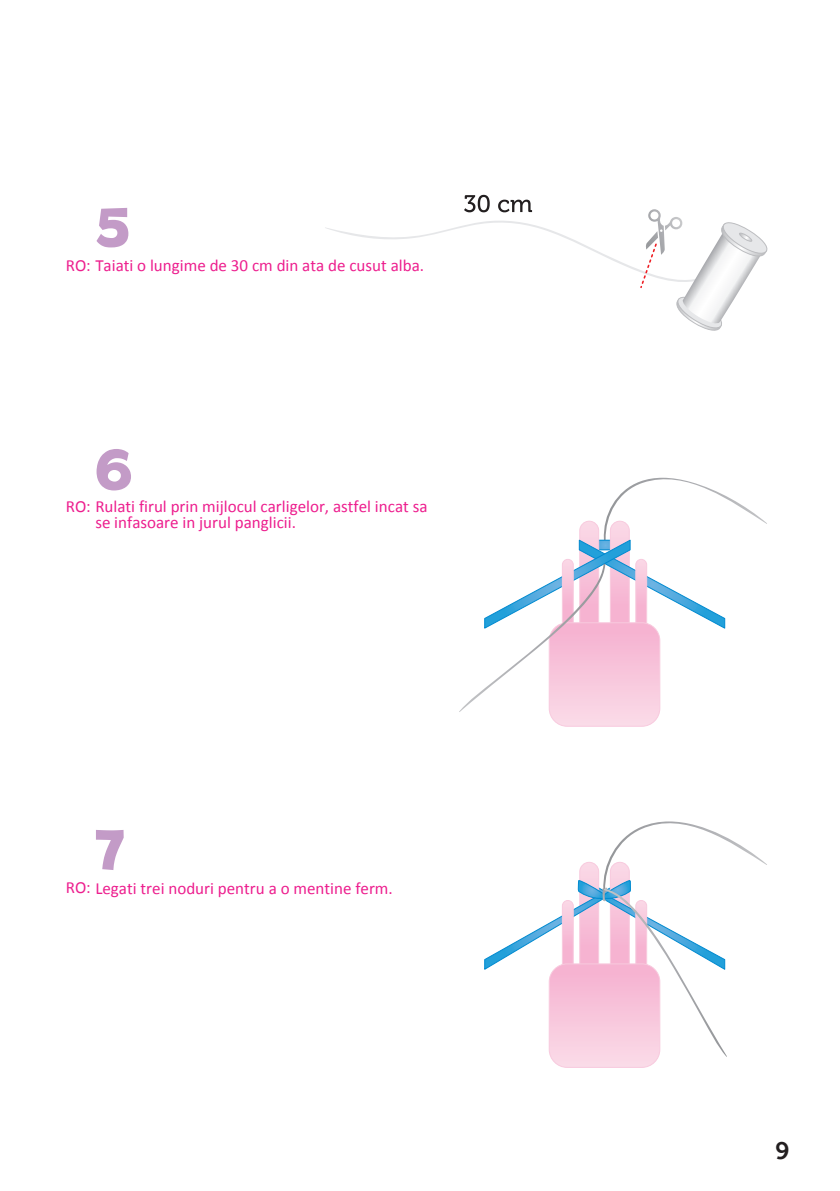
<style>
.page{position:relative;width:840px;height:1191px;background:#fff}
.page>*{position:absolute;margin:0;border:0;box-sizing:border-box;transform-origin:0 0}
.t1{font:700 60px "Billy";color:#c39bc7}
.t2{font:24px "Museo 700";color:#231f20}
.t3{font:17px/16px "Calibri";color:#ed1e8e}
</style>
<div class="page">
<svg style="left:325px;top:195px;width:443px;height:136px"></svg>
<svg style="left:459px;top:477px;width:307px;height:249px"></svg>
<svg style="left:484px;top:821px;width:282px;height:246px"></svg>
<h1 class="t1" style="left:95px;top:193px;width:36px">5</h1>
<p class="t3" style="left:66px;top:257px;width:359px">RO: Taiati o lungime de 30 cm din ata de cusut alba.</p>
<h1 class="t1" style="left:95px;top:434px;width:38px">6</h1>
<p class="t3" style="left:95px;top:498px;width:333px;text-indent:-30px">RO: Rulati firul prin mijlocul carligelor, astfel incat sa se infasoare in jurul panglicii.</p>
<h1 class="t1" style="left:95px;top:815px;width:31px">7</h1>
<p class="t3" style="left:66px;top:879px;width:328px">RO: Legati trei noduri pentru a o mentine ferm.</p>
<h2 class="t2" style="left:775px;top:1137px;width:15px">9</h2>
</div>
